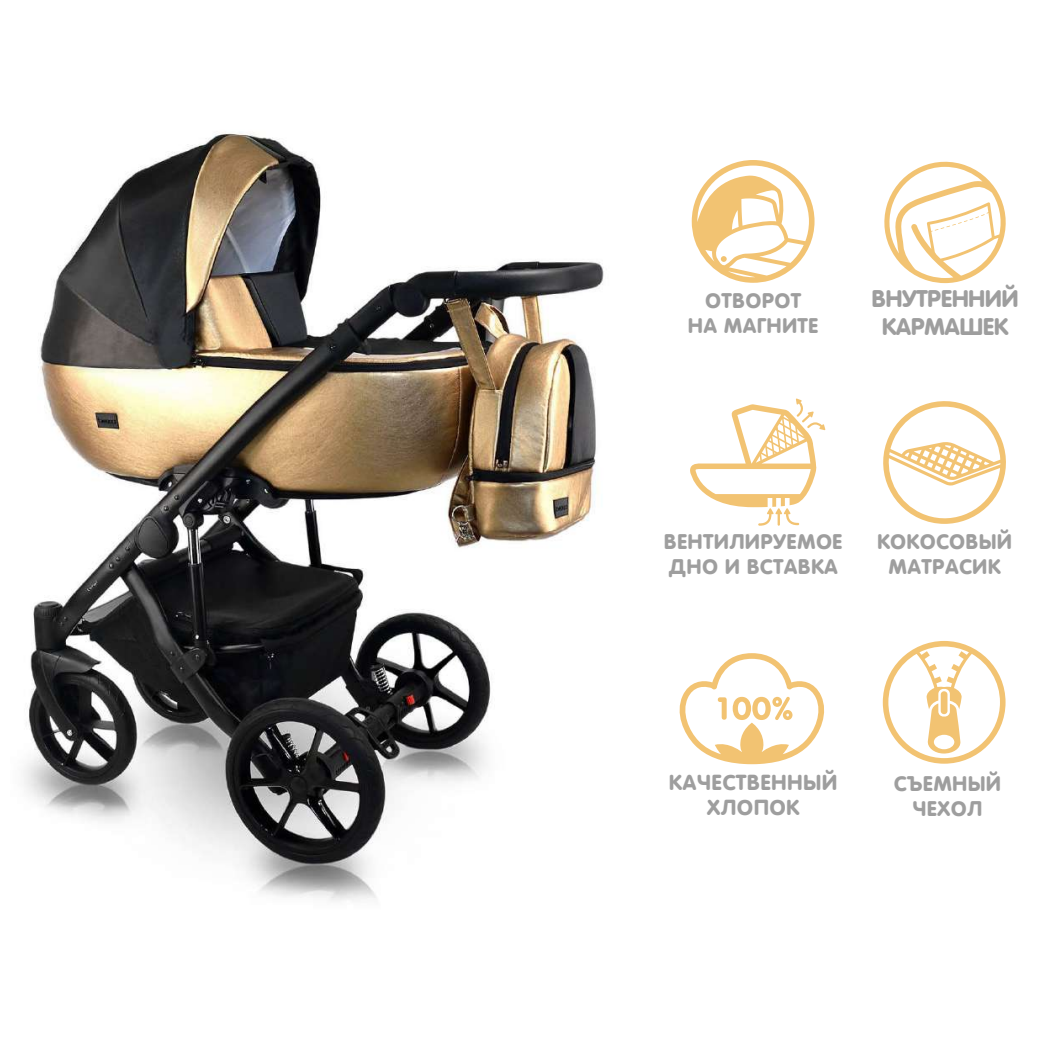
<style>
.page{position:relative;width:1042px;height:1042px;background:#fff}
.page>*{position:absolute;margin:0;border:0;box-sizing:border-box;transform-origin:0 0}
.t1{font:700 23.45px/28.2px "VAG World";color:#9e9e9e;text-align:center}
.t2{font:700 21.18px/25.6px "VAG World";letter-spacing:.045em;color:#9e9e9e;text-align:center}
.t3{font:700 20.65px/24.8px "VAG World";letter-spacing:.045em;color:#9e9e9e;text-align:center}
</style>
<div class="page">
<img style="left:23px;top:132px;width:669px;height:769px">
<svg style="left:883px;top:401px;width:123px;height:123px"></svg>
<svg style="left:690px;top:398px;width:135px;height:128px"></svg>
<svg style="left:692px;top:160px;width:122px;height:123px"></svg>
<svg style="left:883px;top:641px;width:122px;height:123px"></svg>
<svg style="left:884px;top:161px;width:122px;height:122px"></svg>
<svg style="left:675px;top:653px;width:149px;height:111px"></svg>
<p class="t3" style="left:688px;top:287px;width:131px">ОТВОРОТ<br>НА МАГНИТЕ</p>
<p class="t1" style="left:872px;top:283px;width:148px">ВНУТРЕННИЙ<br>КАРМАШЕК</p>
<p class="t3" style="left:664px;top:528px;width:179px;text-align:left">ВЕНТИЛИРУЕМОЕ<br>ДНО И ВСТАВКА</p>
<p class="t3" style="left:877px;top:528px;width:136px">КОКОСОВЫЙ<br>МАТРАСИК</p>
<p class="t2" style="left:669px;top:769px;width:169px">КАЧЕСТВЕННЫЙ<br>ХЛОПОК</p>
<p class="t3" style="left:894px;top:770px;width:108px">СЪЕМНЫЙ<br>ЧЕХОЛ</p>
</div>
